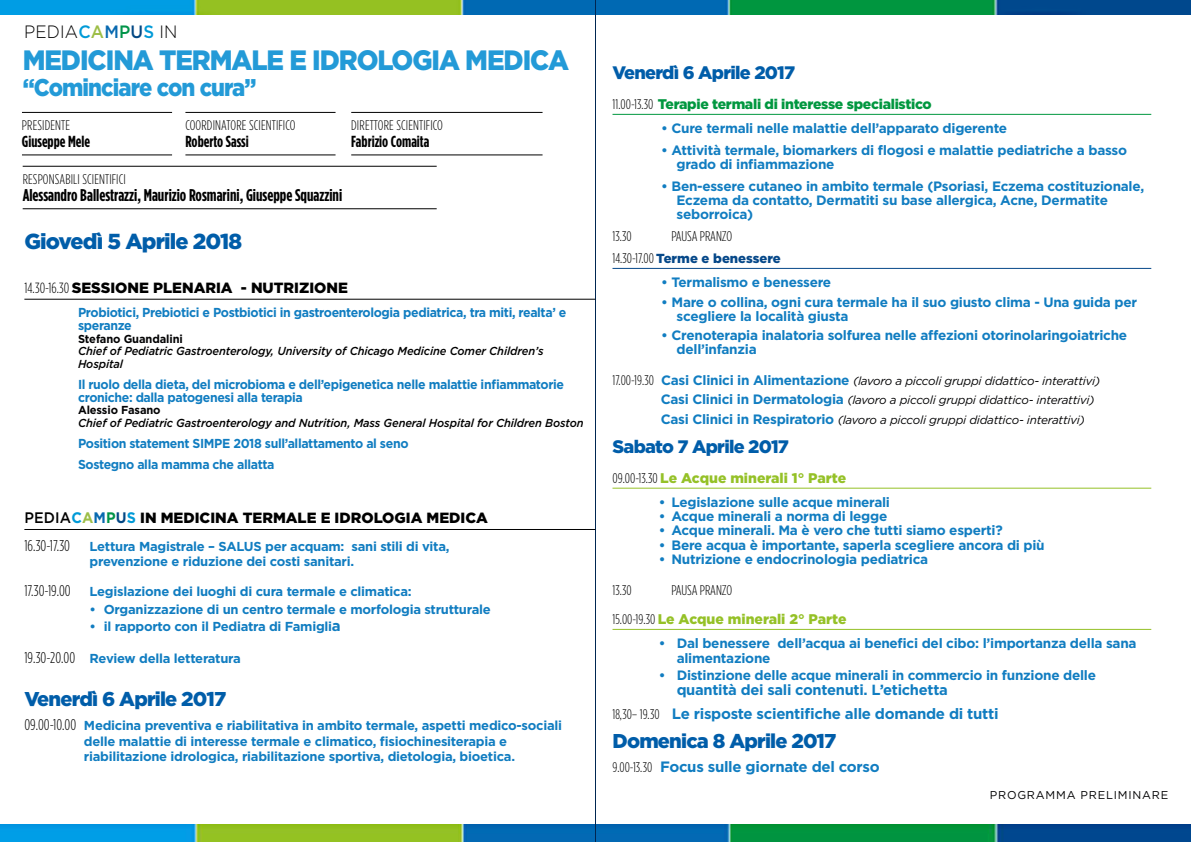
<style>
.page{position:relative;width:1191px;height:842px;background:#fff}
.page>*{position:absolute;margin:0;border:0;box-sizing:border-box;transform-origin:0 0}
.t1{font:900 28px "Gotham";letter-spacing:-.04em;color:#239ad7;scale:.94 1}
.t2{font:900 24.2px "Gotham";letter-spacing:-.04em;color:#239ad7;scale:.9 1}
.t3{font:900 21.7px "Gotham";letter-spacing:-.04em;color:#005da9}
.t4{font:900 20px "Gotham";letter-spacing:-.04em;color:#005da9}
.t5{font:900 18.1px "Gotham";letter-spacing:-.04em;color:#005da9}
.t6{font:300 17.9px "Gotham";letter-spacing:.01em;color:#000;scale:.94 1}
.t7{font:700 17px "Gotham Condensed";color:#000}
.t8{font:700 16px "Gotham Condensed";color:#000}
.t9{font:700 15px "Gotham";letter-spacing:-.02em;color:#117dc1}
.t10{font:900 14.8px "Gotham";color:#000}
.t11{font:700 14.7px "Gotham";letter-spacing:-.02em;color:#117dc1}
.t12{font:300 14.1px "Gotham Condensed";letter-spacing:-.005em;color:#000}
.t13{font:300 14px "Gotham Condensed";letter-spacing:.01em;color:#000}
.t14{font:900 14px "Gotham";color:#95c127}
.t15{font:900 14px "Gotham";letter-spacing:-.02em;color:#00973f}
.t16{font:700 13.6px/14.1px "Gotham";letter-spacing:-.02em;color:#117dc1}
.t17{font:900 13.1px "Gotham";color:#064889}
.t18{font:700 13px/15.6px "Gotham";letter-spacing:-.02em;color:#117dc1}
.t19{font:700 13px/12.6px "Gotham";letter-spacing:-.02em;color:#117dc1;scale:.95 1}
.t20{font:italic 11.8px/19.3px "Gotham";letter-spacing:-.02em;color:#020203}
.t21{font:italic 500 11.6px/12.6px "Gotham";letter-spacing:-.01em;color:#000;scale:.96 1}
.t22{font:700 11.6px "Gotham";letter-spacing:-.01em;color:#020203;scale:.96 1}
.t23{font:11.4px "Gotham";letter-spacing:.07em;color:#020203}
.s1{font-weight:500;color:#009ad7}
.s2{font-weight:500;color:#9dbe46}
.s3{font-weight:500;color:#0869b0}
.s4{font-weight:500;color:#009449}
.s5{font-weight:500;color:#034884}
.s6{font-family:"Gotham Condensed";font-weight:300}
.s7{font-weight:500;font-size:15.2px}
.s8{font-weight:700;font-size:15.2px;color:#009ad7}
.s9{font-weight:700;font-size:15.2px;color:#9dbe46}
.s10{font-weight:700;font-size:15.2px;color:#0869b0}
.s11{font-weight:700;font-size:15.2px;color:#009449}
.s12{font-weight:700;font-size:15.2px;color:#034884}
.s13{font-family:"Gotham Condensed";font-weight:300;font-size:15.6px;color:#000}
.s14{font-size:15px}
.s15{font-family:"Gotham Condensed";font-weight:300;color:#000}
.s16{font-family:"Gotham Condensed";font-weight:300;font-size:14px;color:#000}
.s17{font-family:"Gotham Condensed";font-weight:300;font-style:normal;font-size:14px;color:#000}
.s18{font-weight:700;font-style:normal;font-size:13.6px;color:#117dc1}
.s19{font-family:"Gotham Condensed";font-weight:300;font-size:14.1px;color:#000}
</style>
<div class="page">
<img style="left:0;top:825px;width:1191px;height:17px">
<img style="left:0;top:0;width:1191px;height:14px">
<hr style="left:595px;top:0;width:1px;height:842px;background:#002651">
<hr style="left:185px;top:112px;width:150px;height:1px;background:#000">
<hr style="left:185px;top:155px;width:150px;height:1px;background:#000">
<hr style="left:22px;top:112px;width:150px;height:1px;background:#000">
<hr style="left:22px;top:155px;width:150px;height:1px;background:#000">
<hr style="left:351px;top:112px;width:191px;height:1px;background:#000">
<hr style="left:351px;top:155px;width:191px;height:1px;background:#000">
<hr style="left:24px;top:299px;width:571px;height:1px;background:#000">
<hr style="left:24px;top:529px;width:571px;height:1px;background:#000">
<hr style="left:612px;top:114px;width:539px;height:1px;background:#00973f">
<hr style="left:612px;top:268px;width:539px;height:1px;background:#064889">
<hr style="left:612px;top:488px;width:539px;height:1px;background:#95c127">
<hr style="left:612px;top:629px;width:539px;height:1px;background:#95c127">
<hr style="left:23px;top:166px;width:414px;height:1px;background:#000">
<hr style="left:23px;top:208px;width:414px;height:1px;background:#000">
<h3 class="t6" style="left:24px;top:21px;width:165px">PEDIA<span class="s1">C</span><span class="s2">A</span><span class="s3">M</span><span class="s4">P</span><span class="s5">U</span><span class="s1">S</span> IN</h3>
<h1 class="t1" style="left:23px;top:41px;width:583px">MEDICINA TERMALE E IDROLOGIA MEDICA</h1>
<h2 class="t2" style="left:23px;top:71px;width:261px">“Cominciare con cura”</h2>
<p class="t13" style="left:185px;top:117px;width:112px">COORDINATORE SCIENTIFICO</p>
<p class="t8" style="left:185px;top:132px;width:65px">Roberto Sassi</p>
<p class="t13" style="left:22px;top:117px;width:50px">PRESIDENTE</p>
<p class="t8" style="left:22px;top:132px;width:70px">Giuseppe Mele</p>
<p class="t13" style="left:351px;top:117px;width:93px">DIRETTORE SCIENTIFICO</p>
<p class="t8" style="left:351px;top:132px;width:80px">Fabrizio Comaita</p>
<p class="t13" style="left:23px;top:171px;width:105px">RESPONSABILI SCIENTIFICI</p>
<p class="t7" style="left:23px;top:185px;width:321px">Alessandro Ballestrazzi, Maurizio Rosmarini, Giuseppe Squazzini</p>
<h3 class="t3" style="left:24px;top:226px;width:219px">Giovedì 5 Aprile 2018</h3>
<p class="t10" style="left:24px;top:278px;width:325px"><span class="s6">14.30-16.30</span> SESSIONE PLENARIA - NUTRIZIONE</p>
<p class="t19" style="left:78px;top:306px;width:515px">Probiotici, Prebiotici e Postbiotici in gastroenterologia pediatrica, tra miti, realta’ e speranze</p>
<p class="t22" style="left:78px;top:331px;width:111px">Stefano Guandalini</p>
<p class="t21" style="left:78px;top:345px;width:486px">Chief of Pediatric Gastroenterology, University of Chicago Medicine Comer Children’s<br>Hospital</p>
<p class="t19" style="left:78px;top:378px;width:513px">Il ruolo della dieta, del microbioma e dell’epigenetica nelle malattie infiammatorie croniche: dalla patogenesi alla terapia</p>
<p class="t22" style="left:78px;top:402px;width:88px">Alessio Fasano</p>
<p class="t21" style="left:78px;top:416px;width:528px">Chief of Pediatric Gastroenterology and Nutrition, Mass General Hospital for Children Boston</p>
<p class="t19" style="left:78px;top:433px;width:349px;line-height:21.1px">Position statement SIMPE 2018 sull’allattamento al seno<br>Sostegno alla mamma che allatta</p>
<p class="t10" style="left:24px;top:508px;width:465px"><span class="s7">PEDIA</span><span class="s8">C</span><span class="s9">A</span><span class="s10">M</span><span class="s11">P</span><span class="s12">U</span><span class="s8">S</span> IN MEDICINA TERMALE E IDROLOGIA MEDICA</p>
<p class="t18" style="left:90px;top:538px;width:361px;text-indent:-65px"><span class="s13">16.30-17.30</span> Lettura Magistrale – SALUS per acquam: sani stili di vita, prevenzione e riduzione dei costi sanitari.</p>
<p class="t18" style="left:24px;top:584px;width:389px"><span class="s13">17.30-19.00</span> Legislazione dei luoghi di cura termale e climatica:</p>
<p class="t18" style="left:90px;top:601px;width:402px">• Organizzazione di un centro termale e morfologia strutturale</p>
<p class="t18" style="left:90px;top:619px;width:253px">• il rapporto con il Pediatra di Famigli<span class="s14">a</span></p>
<p class="t18" style="left:24px;top:650px;width:218px"><span class="s13">19.30-20.00</span> Review della letteratura</p>
<h3 class="t4" style="left:24px;top:685px;width:203px">Venerdì 6 Aprile 2017</h3>
<p class="t18" style="left:84px;top:717px;width:479px;text-indent:-60px"><span class="s13">09.00-10.00</span> Medicina preventiva e riabilitativa in ambito termale, aspetti medico-sociali delle malattie di interesse termale e climatico, fisiochinesiterapia e riabilitazione idrologica, riabilitazione sportiva, dietologia, bioetica.</p>
<h3 class="t5" style="left:612px;top:61px;width:184px">Venerdì 6 Aprile 2017</h3>
<p class="t15" style="left:612px;top:94px;width:321px"><span class="s15">11.00-13.30</span> Terapie termali di interesse specialistico</p>
<p class="t16" style="left:661px;top:121px;width:347px">• Cure termali nelle malattie dell’apparato digerente</p>
<p class="t16" style="left:676px;top:143px;width:452px;text-indent:-15px">• Attività termale, biomarkers di flogosi e malattie pediatriche a basso grado di infiammazione</p>
<p class="t16" style="left:676px;top:179px;width:469px;text-indent:-15px">• Ben-essere cutaneo in ambito termale (Psoriasi, Eczema costituzionale,<br>Eczema da contatto, Dermatiti su base allergica, Acne, Dermatite seborroica)</p>
<p class="t13" style="left:612px;top:229px;width:21px">13.30</p>
<p class="t12" style="left:671px;top:229px;width:62px">PAUSA PRANZO</p>
<p class="t17" style="left:612px;top:249px;width:170px"><span class="s16">14.30-17.00</span> Terme e benessere</p>
<p class="t16" style="left:661px;top:275px;width:172px">• Termalismo e benessere</p>
<p class="t16" style="left:676px;top:295px;width:462px;text-indent:-15px">• Mare o collina, ogni cura termale ha il suo giusto clima - Una guida per scegliere la località giusta</p>
<p class="t16" style="left:676px;top:328px;width:452px;text-indent:-15px">• Crenoterapia inalatoria solfurea nelle affezioni otorinolaringoiatriche dell’infanzia</p>
<p class="t20" style="left:660px;top:371px;width:441px;text-indent:-48px"><span class="s17">17.00-19.30</span> <span class="s18">Casi Clinici in Alimentazione</span> (lavoro a piccoli gruppi didattico- interattivi)<br><span class="s18">Casi Clinici in Dermatologia</span> (lavoro a piccoli gruppi didattico- interattivi)<br><span class="s18">Casi Clinici in Respiratorio</span> (lavoro a piccoli gruppi didattico- interattivi)</p>
<h3 class="t5" style="left:612px;top:434px;width:178px">Sabato 7 Aprile 2017</h3>
<p class="t14" style="left:612px;top:468px;width:235px"><span class="s19">09.00-13.30</span> Le Acque minerali 1° Parte</p>
<p class="t16" style="left:658px;top:495px;width:233px">• Legislazione sulle acque minerali</p>
<p class="t16" style="left:658px;top:509px;width:230px">• Acque minerali a norma di legge</p>
<p class="t16" style="left:658px;top:523px;width:345px">• Acque minerali. Ma è vero che tutti siamo esperti?</p>
<p class="t16" style="left:658px;top:538px;width:387px">• Bere acqua è importante, saperla scegliere ancora di più</p>
<p class="t16" style="left:658px;top:552px;width:271px">• Nutrizione e endocrinologia pediatrica</p>
<p class="t13" style="left:612px;top:582px;width:21px">13.30</p>
<p class="t12" style="left:671px;top:582px;width:62px">PAUSA PRANZO</p>
<p class="t14" style="left:612px;top:609px;width:235px"><span class="s15">15.00-19.30</span> Le Acque minerali 2° Parte</p>
<p class="t16" style="left:676px;top:636px;width:461px;text-indent:-18px">• Dal benessere dell’acqua ai benefici del cibo: l’importanza della sana alimentazione</p>
<p class="t16" style="left:658px;top:667px;width:439px">• Distinzione delle acque minerali in commercio in funzione delle</p>
<p class="t11" style="left:676px;top:680px;width:273px">quantità dei sali contenuti. L’etichetta</p>
<p class="t9" style="left:612px;top:704px;width:387px"><span class="s16">18,30– 19.30</span> Le risposte scientifiche alle domande di tutti</p>
<h3 class="t4" style="left:612px;top:727px;width:225px">Domenica 8 Aprile 2017</h3>
<p class="t9" style="left:612px;top:756px;width:269px"><span class="s16">9.00-13.30</span> Focus sulle giornate del corso</p>
<p class="t23" style="left:989px;top:787px;width:180px">PROGRAMMA PRELIMINARE</p>
</div>
